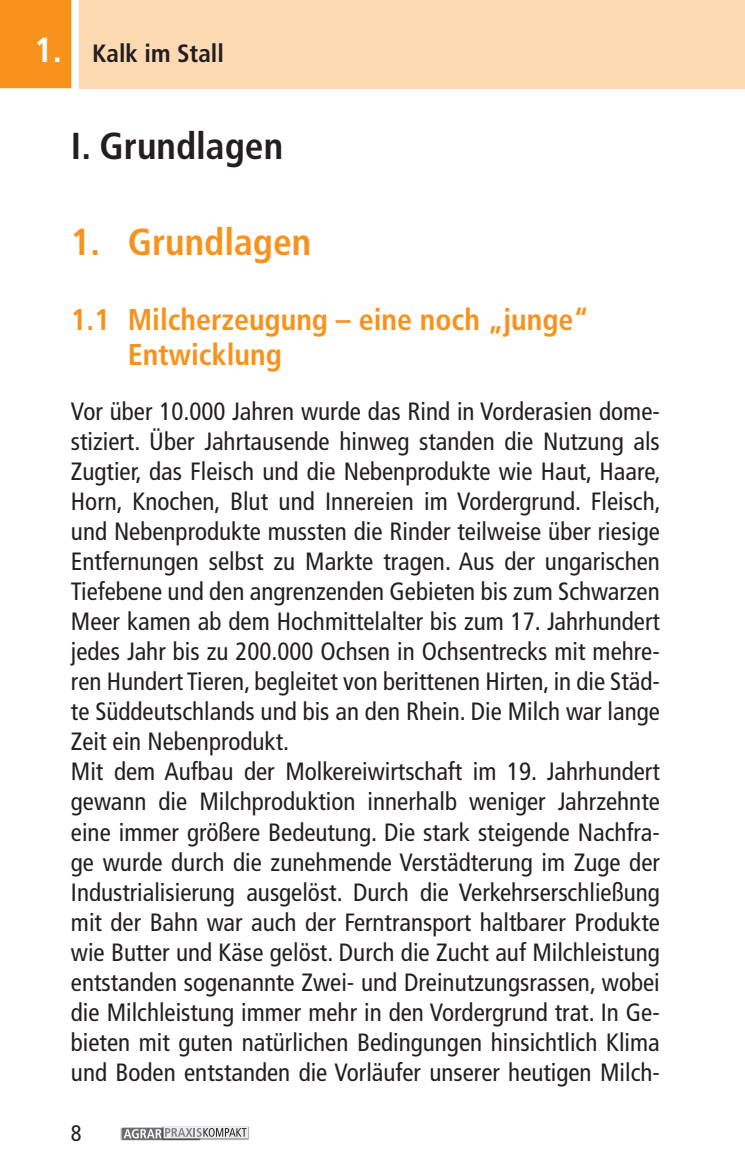
<style>
.page{position:relative;width:745px;height:1170px;background:#fff}
.page>*{position:absolute;margin:0;border:0;box-sizing:border-box;transform-origin:0 0}
.t1{font:700 condensed 37.5px "Frutiger LT Std";color:#231f20}
.t2{font:700 condensed 37.5px "Frutiger LT Std";color:#f7931d}
.t3{font:700 condensed 30px/35px "Frutiger LT";color:#f7931d}
.t4{font:condensed 25px/30px "Frutiger LT Std";color:#231f20}
.t5{font:700 condensed 25px "Frutiger LT";color:#231f20}
.t6{font:condensed 22.5px "Frutiger LT Std";color:#231f20}
.s1{font-family:"Frutiger LT Std";font-size:35px;color:#fff}
</style>
<div class="page">
<div style="left:0;top:0;width:744px;height:88px;background:#fedab3"></div>
<svg style="left:0;top:0;width:83px;height:89px;background:#f8a13a"></svg>
<img style="left:121px;top:1128px;width:40px;height:12px">
<div style="left:122px;top:1127px;width:78px;height:12px;background:#6c6d70"></div>
<img style="left:161px;top:1126px;width:88px;height:14px">
<div style="left:163px;top:1125px;width:85px;height:13px;background:#e7e7e9"></div>
<svg style="left:124px;top:1127px;width:122px;height:11px"></svg>
<p class="t5" style="left:35px;top:39px;width:191px"><span class="s1">1.</span> Kalk im Stall</p>
<h1 class="t1" style="left:71px;top:123px;width:213px">I. Grundlagen</h1>
<h1 class="t2" style="left:71px;top:220px;width:242px">1. Grundlagen</h1>
<p class="t3" style="left:128px;top:302px;width:462px;text-indent:-57px">1.1 Milcherzeugung – eine noch „junge“<br>Entwicklung</p>
<p class="t4" style="left:71px;top:397px;width:591px">Vor über 10.000 Jahren wurde das Rind in Vorderasien dome&shy;stiziert. Über Jahrtausende hinweg standen die Nutzung als Zugtier, das Fleisch und die Nebenprodukte wie Haut, Haare, Horn, Knochen, Blut und Innereien im Vordergrund. Fleisch, und Nebenprodukte mussten die Rinder teilweise über riesige Entfernungen selbst zu Markte tragen. Aus der ungarischen Tiefebene und den angrenzenden Gebieten bis zum Schwarzen Meer kamen ab dem Hochmittelalter bis zum 17. Jahrhundert jedes Jahr bis zu 200.000 Ochsen in Ochsentrecks mit mehre&shy;ren Hundert Tieren, begleitet von berittenen Hirten, in die Städ&shy;te Süddeutschlands und bis an den Rhein. Die Milch war lange Zeit ein Nebenprodukt.<br>Mit dem Aufbau der Molkereiwirtschaft im 19. Jahrhundert gewann die Milchproduktion innerhalb weniger Jahrzehnte eine immer größere Bedeutung. Die stark steigende Nachfra&shy;ge wurde durch die zunehmende Verstädterung im Zuge der Industrialisierung ausgelöst. Durch die Verkehrserschließung mit der Bahn war auch der Ferntransport haltbarer Produkte wie Butter und Käse gelöst. Durch die Zucht auf Milchleistung entstanden sogenannte Zwei- und Dreinutzungsrassen, wobei die Milchleistung immer mehr in den Vordergrund trat. In Ge&shy;bieten mit guten natürlichen Bedingungen hinsichtlich Klima und Boden entstanden die Vorläufer unserer heutigen Milch-</p>
<p class="t6" style="left:71px;top:1119px;width:12px">8</p>
</div>
